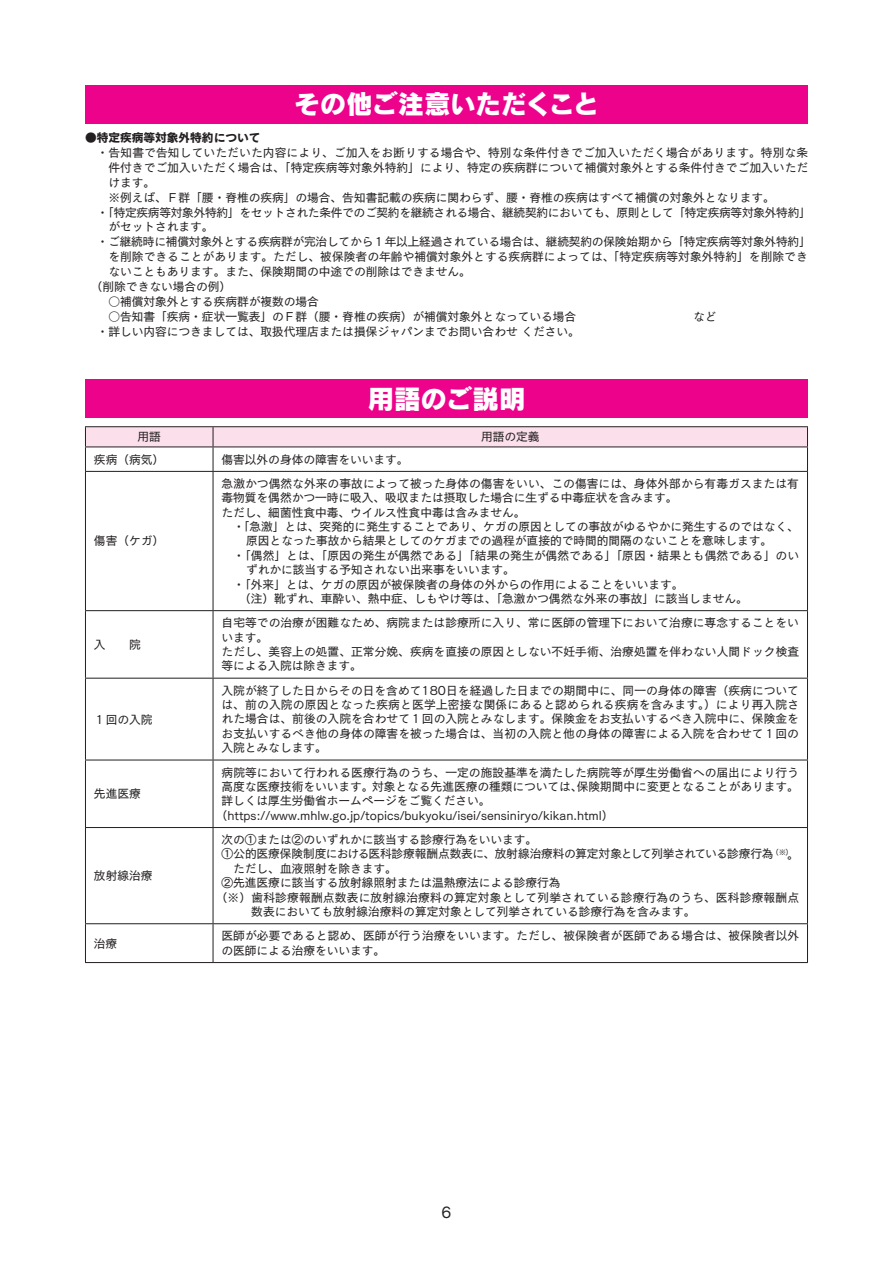
<style>
.page{position:relative;width:893px;height:1263px;background:#fff}
.page>*{position:absolute;margin:0;border:0;box-sizing:border-box;transform-origin:0 0}
.t1{font:26.55px "Rodin Pro N EB";letter-spacing:-.03em;color:#fff}
.t2{font:15.9px "Cezanne Pro N M";color:#231f20}
.t3{font:11.7px/14.4px "New Cezanne Pro N M";color:#231f20}
.t4{font:11.7px "New Cezanne Pro N M";letter-spacing:-.025em;color:#231f20}
.t5{font:11.7px "New Cezanne Pro N M";letter-spacing:-.02em;color:#231f20}
.t6{font:11.7px "New Cezanne Pro N M";letter-spacing:.02em;color:#231f20}
.t7{font:11.7px "New Cezanne Pro N B";color:#231f20}
</style>
<div class="page">
<div style="left:85px;top:85px;width:723px;height:38px;background:#ed028c"></div>
<svg style="left:86px;top:472px;width:721px;height:490px"></svg>
<hr style="left:85px;top:426px;width:128px;height:1px;background:#231f20">
<hr style="left:213px;top:426px;width:595px;height:1px;background:#231f20">
<svg style="left:85px;top:427px;width:723px;height:44px"></svg>
<hr style="left:85px;top:471px;width:128px;height:1px;background:#231f20">
<hr style="left:85px;top:472px;width:1px;height:138px;background:#231f20">
<hr style="left:213px;top:471px;width:595px;height:1px;background:#231f20">
<hr style="left:213px;top:472px;width:1px;height:138px;background:#231f20">
<hr style="left:807px;top:472px;width:1px;height:138px;background:#231f20">
<hr style="left:85px;top:610px;width:128px;height:1px;background:#231f20">
<hr style="left:85px;top:611px;width:1px;height:67px;background:#231f20">
<hr style="left:213px;top:610px;width:595px;height:1px;background:#231f20">
<hr style="left:213px;top:611px;width:1px;height:67px;background:#231f20">
<hr style="left:807px;top:611px;width:1px;height:67px;background:#231f20">
<hr style="left:85px;top:678px;width:128px;height:1px;background:#231f20">
<hr style="left:85px;top:679px;width:1px;height:81px;background:#231f20">
<hr style="left:213px;top:678px;width:595px;height:1px;background:#231f20">
<hr style="left:213px;top:679px;width:1px;height:81px;background:#231f20">
<hr style="left:807px;top:679px;width:1px;height:81px;background:#231f20">
<hr style="left:85px;top:760px;width:128px;height:1px;background:#231f20">
<hr style="left:85px;top:760px;width:1px;height:67px;background:#231f20">
<hr style="left:213px;top:760px;width:595px;height:1px;background:#231f20">
<hr style="left:213px;top:760px;width:1px;height:67px;background:#231f20">
<hr style="left:807px;top:760px;width:1px;height:67px;background:#231f20">
<hr style="left:85px;top:827px;width:128px;height:1px;background:#231f20">
<hr style="left:85px;top:828px;width:1px;height:95px;background:#231f20">
<hr style="left:213px;top:827px;width:595px;height:1px;background:#231f20">
<hr style="left:213px;top:828px;width:1px;height:95px;background:#231f20">
<hr style="left:807px;top:828px;width:1px;height:95px;background:#231f20">
<hr style="left:85px;top:923px;width:128px;height:1px;background:#231f20">
<hr style="left:85px;top:924px;width:1px;height:38px;background:#231f20">
<hr style="left:213px;top:923px;width:595px;height:1px;background:#231f20">
<hr style="left:213px;top:924px;width:1px;height:38px;background:#231f20">
<hr style="left:807px;top:924px;width:1px;height:38px;background:#231f20">
<hr style="left:85px;top:962px;width:128px;height:1px;background:#231f20">
<hr style="left:213px;top:962px;width:595px;height:1px;background:#231f20">
<div style="left:85px;top:379px;width:723px;height:39px;background:#ed028c"></div>
<h1 class="t1" style="left:294px;top:86px;width:307px">その他ご注意いただくこと</h1>
<p class="t7" style="left:85px;top:128px;width:177px">●特定疾病等対象外特約について</p>
<p class="t3" style="left:97px;top:144px;width:713px">・告知書で告知していただいた内容により、ご加入をお断りする場合や、特別な条件付きでご加入いただく場合があります。特別な条</p>
<p class="t3" style="left:108px;top:159px;width:701px">件付きでご加入いただく場合は、「特定疾病等対象外特約」により、特定の疾病群について補償対象外とする条件付きでご加入いただ</p>
<p class="t3" style="left:108px;top:174px;width:48px">けます。</p>
<p class="t3" style="left:108px;top:189px;width:668px">※例えば、Ｆ群「腰・脊椎の疾病｣の場合、告知書記載の疾病に関わらず、腰・脊椎の疾病はすべて補償の対象外となります。</p>
<p class="t4" style="left:97px;top:202px;width:716px">・「特定疾病等対象外特約」をセットされた条件でのご契約を継続される場合、継続契約においても、原則として「特定疾病等対象外特約」</p>
<p class="t3" style="left:108px;top:218px;width:107px">がセットされます。</p>
<p class="t3" style="left:97px;top:233px;width:716px">・ご継続時に補償対象外とする疾病群が完治してから１年以上経過されている場合は、継続契約の保険始期から「特定疾病等対象外特約」</p>
<p class="t3" style="left:108px;top:248px;width:701px">を削除できることがあります。ただし、被保険者の年齢や補償対象外とする疾病群によっては、「特定疾病等対象外特約」を削除でき</p>
<p class="t3" style="left:108px;top:263px;width:364px">ないこともあります。また、保険期間の中途での削除はできません。</p>
<p class="t3" style="left:91px;top:278px;width:142px">（削除できない場合の例）</p>
<p class="t3" style="left:108px;top:293px;width:212px">○補償対象外とする疾病群が複数の場合</p>
<p class="t3" style="left:97px;top:307px;width:621px;line-height:14.9px;text-indent:12px">○告知書「疾病・症状一覧表」のＦ群（腰・脊椎の疾病）が補償対象外となっている場合　　　　　　　　　　など・詳しい内容につきましては、取扱代理店または損保ジャパンまでお問い合わせ ください。</p>
<h1 class="t1" style="left:367px;top:380px;width:160px">用語のご説明</h1>
<p class="t3" style="left:138px;top:428px;width:25px">用語</p>
<p class="t3" style="left:481px;top:428px;width:60px">用語の定義</p>
<p class="t3" style="left:94px;top:450px;width:72px">疾病（病気）</p>
<p class="t3" style="left:222px;top:450px;width:189px">傷害以外の身体の障害をいいます。</p>
<p class="t3" style="left:94px;top:532px;width:72px">傷害（ケガ）</p>
<p class="t3" style="left:94px;top:636px;width:48px">入　　院</p>
<p class="t3" style="left:94px;top:710px;width:60px">１回の入院</p>
<p class="t3" style="left:94px;top:785px;width:48px">先進医療</p>
<p class="t3" style="left:94px;top:867px;width:60px">放射線治療</p>
<p class="t3" style="left:222px;top:475px;width:579px">急激かつ偶然な外来の事故によって被った身体の傷害をいい、この傷害には、身体外部から有毒ガスまたは有毒物質を偶然かつ一時に吸入、吸収または摂取した場合に生ずる中毒症状を含みます。<br>ただし、細菌性食中毒、ウイルス性食中毒は含みません。</p>
<p class="t3" style="left:233px;top:518px;width:567px">・「急激」とは、突発的に発生することであり、ケガの原因としての事故がゆるやかに発生するのではなく、</p>
<p class="t3" style="left:246px;top:532px;width:528px">原因となった事故から結果としてのケガまでの過程が直接的で時間的間隔のないことを意味します。</p>
<p class="t3" style="left:233px;top:547px;width:567px">・「偶然」とは、「原因の発生が偶然である」「結果の発生が偶然である」「原因・結果とも偶然である」のい</p>
<p class="t3" style="left:246px;top:561px;width:270px">ずれかに該当する予知されない出来事をいいます。</p>
<p class="t3" style="left:233px;top:575px;width:452px">・「外来」とは、ケガの原因が被保険者の身体の外からの作用によることをいいます。</p>
<p class="t3" style="left:222px;top:590px;width:528px">　　（注）靴ずれ、車酔い、熱中症、しもやけ等は、「急激かつ偶然な外来の事故」に該当しません。</p>
<p class="t3" style="left:222px;top:614px;width:579px">自宅等での治療が困難なため、病院または診療所に入り、常に医師の管理下において治療に専念することをいいます。<br>ただし、美容上の処置、正常分娩、疾病を直接の原因としない不妊手術、治療処置を伴わない人間ドック検査等による入院は除きます。</p>
<p class="t3" style="left:222px;top:682px;width:579px;text-align:justify">入院が終了した日からその日を含めて180日を経過した日までの期間中に、同一の身体の障害（疾病については、前の入院の原因となった疾病と医学上密接な関係にあると認められる疾病を含みます。）により再入院された場合は、前後の入院を合わせて１回の入院とみなします。保険金をお支払いするべき入院中に、保険金をお支払いするべき他の身体の障害を被った場合は、当初の入院と他の身体の障害による入院を合わせて１回の入院とみなします。</p>
<p class="t3" style="left:222px;top:763px;width:579px">病院等において行われる医療行為のうち、一定の施設基準を満たした病院等が厚生労働省への届出により行う</p>
<p class="t3" style="left:222px;top:778px;width:579px">高度な医療技術をいいます。対象となる先進医療の種類については、保険期間中に変更となることがあります。</p>
<p class="t3" style="left:222px;top:792px;width:270px">詳しくは厚生労働省ホームページをご覧ください。</p>
<p class="t3" style="left:216px;top:807px;width:399px">（https://www.mhlw.go.jp/topics/bukyoku/isei/sensiniryo/kikan.html）</p>
<p class="t3" style="left:222px;top:831px;width:317px">次の①または②のいずれかに該当する診療行為をいいます。</p>
<p class="t5" style="left:222px;top:844px;width:579px">①公的医療保険制度における医科診療報酬点数表に、放射線治療料の算定対象として列挙されている診療行為<sup>（※）</sup>。</p>
<p class="t3" style="left:233px;top:860px;width:165px">ただし、血液照射を除きます。</p>
<p class="t3" style="left:222px;top:874px;width:341px">②先進医療に該当する放射線照射または温熱療法による診療行為</p>
<p class="t6" style="left:216px;top:887px;width:585px">（※）歯科診療報酬点数表に放射線治療料の算定対象として列挙されている診療行為のうち、医科診療報酬点</p>
<p class="t3" style="left:251px;top:903px;width:446px">数表においても放射線治療料の算定対象として列挙されている診療行為を含みます。</p>
<p class="t3" style="left:94px;top:934px;width:25px">治療</p>
<p class="t3" style="left:222px;top:927px;width:579px">医師が必要であると認め、医師が行う治療をいいます。ただし、被保険者が医師である場合は、被保険者以外の医師による治療をいいます。</p>
<h2 class="t2" style="left:442px;top:1202px;width:11px">6</h2>
</div>
